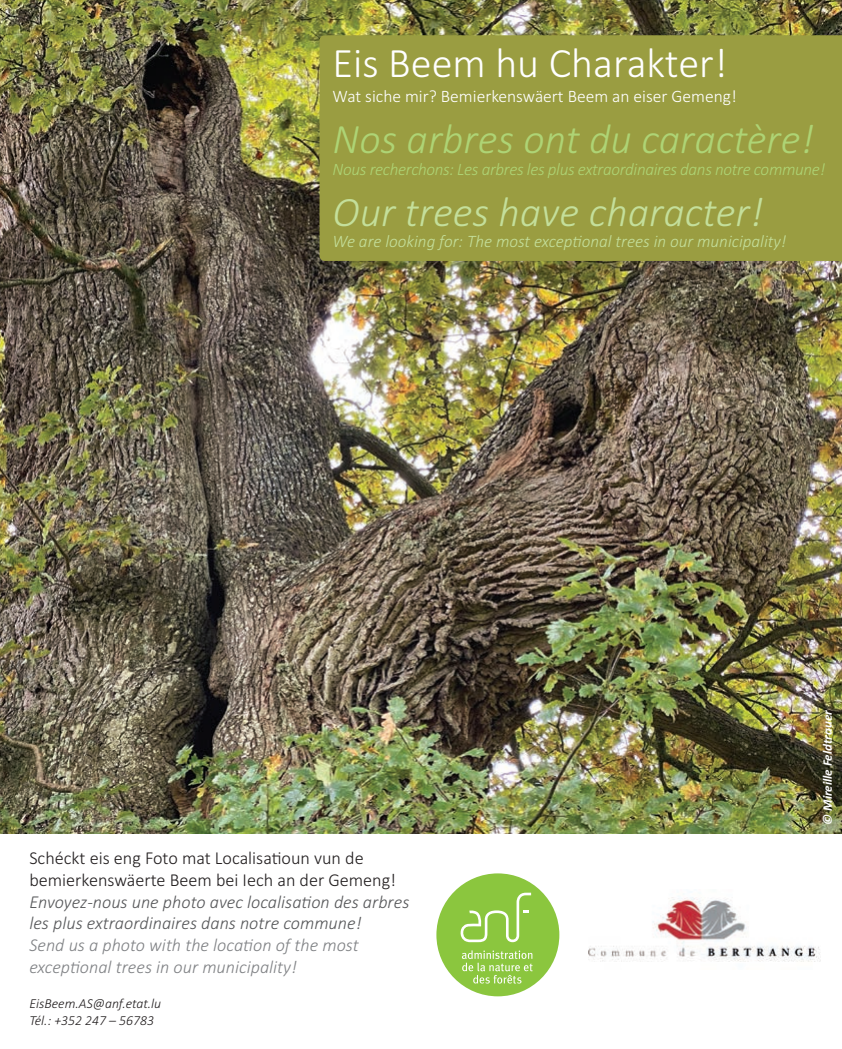
<style>
.page{position:relative;width:842px;height:1049px;background:#fff}
.page>*{position:absolute;margin:0;border:0;box-sizing:border-box;transform-origin:0 0}
.t1{font:italic 300 42.1px "Calibri";color:#aed475}
.t2{font:italic 300 42.1px "Calibri";color:#c4df9b}
.t3{font:300 42.1px "Calibri";color:#fff}
.t4{font:italic 300 18.2px/21.9px "Calibri";color:#57585a}
.t5{font:300 18.2px/21.9px "Calibri";color:#231f20}
.t6{font:italic 300 18.2px/21.9px "Calibri";color:#808285}
.t7{font:italic 300 17.5px "Calibri";letter-spacing:-.02em;color:#aed475}
.t8{font:italic 300 17.5px "Calibri";color:#c4df9b}
.t9{font:300 17.5px "Calibri";color:#fff}
.t10{font:italic 300 13.7px/17.2px "Calibri";color:#231f20}
.t11{font:italic 700 13px "Calibri";color:#fff}
</style>
<div class="page">
<img style="left:0;top:0;width:842px;height:833px">
<div style="left:436px;top:873px;width:123px;height:123px;background:#8bc63e;border-radius:50%"></div>
<svg style="left:462px;top:950px;width:71px;height:33px"></svg>
<svg style="left:460px;top:893px;width:71px;height:49px"></svg>
<div style="left:320px;top:35px;width:522px;height:226px;background:#9a9d41"></div>
<img style="left:588px;top:897px;width:233px;height:65px">
<h1 class="t3" style="left:333px;top:37px;width:396px">Eis Beem hu Charakter!</h1>
<p class="t9" style="left:333px;top:85px;width:406px">Wat siche mir? Bemierkenswäert Beem an eiser Gemeng!</p>
<h1 class="t1" style="left:333px;top:113px;width:483px">Nos arbres ont du caractère!</h1>
<p class="t7" style="left:333px;top:159px;width:494px">Nous recherchons: Les arbres les plus extraordinaires dans notre commune!</p>
<h1 class="t2" style="left:333px;top:186px;width:432px">Our trees have character!</h1>
<p class="t8" style="left:333px;top:230px;width:455px">We are looking for: The most exceptional trees in our municipality!</p>
<p class="t5" style="left:29px;top:847px;width:368px">Schéckt eis eng Foto mat Localisatioun vun de bemierkenswäerte Beem bei Iech an der Gemeng!</p>
<p class="t4" style="left:29px;top:890px;width:381px">Envoyez-nous une photo avec localisation des arbres les plus extraordinaires dans notre commune!</p>
<p class="t6" style="left:29px;top:934px;width:331px">Send us a photo with the location of the most exceptional trees in our municipality!</p>
<p class="t10" style="left:29px;top:994px;width:133px">EisBeem.AS@anf.etat.lu<br>Tél.: +352 247 – 56783</p>
<p class="t11" style="left:818px;top:824px;width:116px;rotate:-90deg">© Mireille Feldtrauer</p>
</div>
